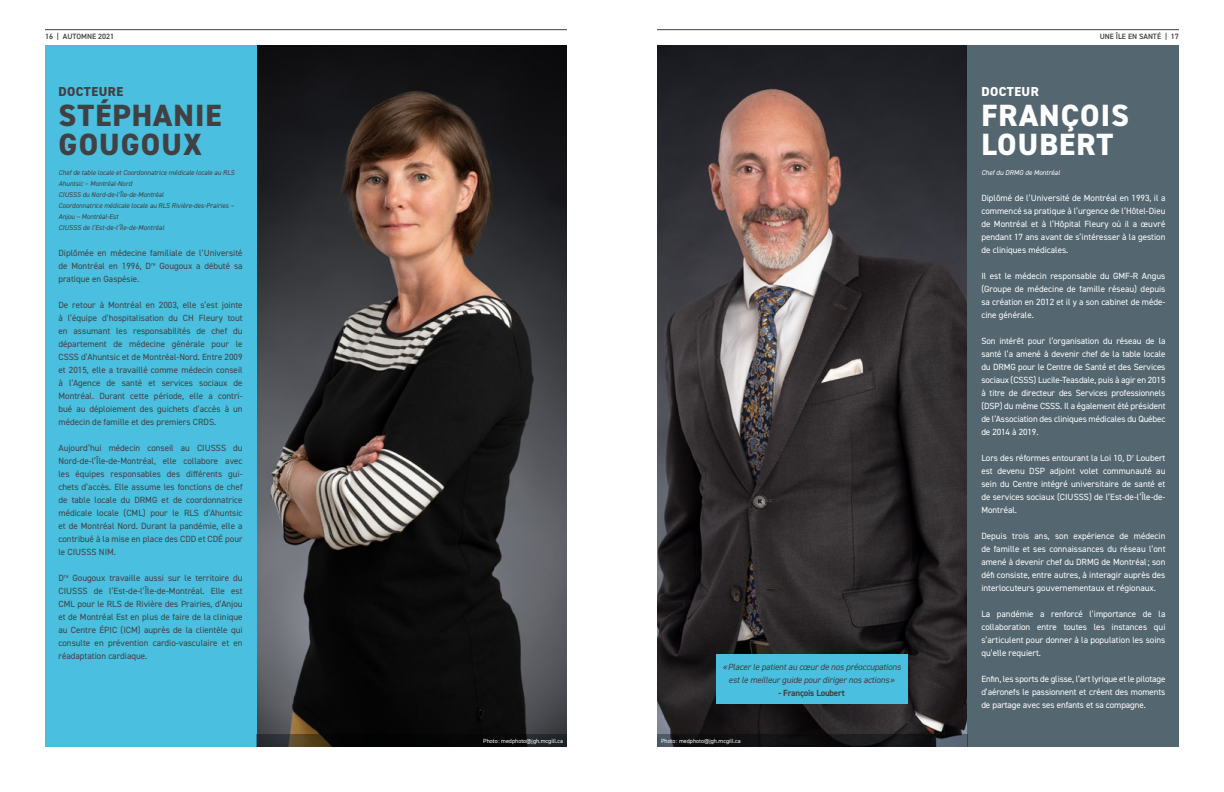
<style>
.page{position:relative;width:1224px;height:792px;background:#fff}
.page>*{position:absolute;margin:0;border:0;box-sizing:border-box;transform-origin:0 0}
.t1{font:800 30.8px/29.3px "DIN2014";letter-spacing:.035em;color:#414042}
.t2{font:800 30.8px/29.3px "DIN2014";letter-spacing:.035em;color:#fff}
.t3{font:800 13px "DIN2014";letter-spacing:.035em;color:#414042}
.t4{font:800 13px "DIN2014";letter-spacing:.035em;color:#fff}
.t5{font:9px/13px "DIN2014";color:#fff;text-align:justify}
.t6{font:9px/13px "DIN2014";color:#414042;text-align:justify}
.t7{font:italic 9px/13px "DIN2014";letter-spacing:-.02em;color:#414042;text-align:center}
.t8{font:700 9px "DIN2014";letter-spacing:-.02em;color:#414042}
.t9{font:600 7.7px "DIN2014";color:#414042}
.t10{font:italic 7px/11px "DIN2014";letter-spacing:-.01em;color:#414042}
.t11{font:italic 7px "DIN2014";color:#fff}
.t12{font:6px "DIN2014";color:#fff}
</style>
<div class="page">
<hr style="left:45px;top:29px;width:522px;height:1px;background:#414042">
<hr style="left:657px;top:29px;width:522px;height:1px;background:#414042">
<img style="left:256px;top:45px;width:311px;height:689px">
<div style="left:45px;top:45px;width:211px;height:702px;background:#4abfdf"></div>
<svg style="left:256px;top:734px;width:311px;height:13px;fill:#060707"></svg>
<img style="left:657px;top:45px;width:311px;height:689px">
<div style="left:968px;top:45px;width:211px;height:702px;background:#546670"></div>
<div style="left:716px;top:655px;width:191px;height:49px;background:#4abfdf"></div>
<svg style="left:657px;top:734px;width:311px;height:13px;fill:#121113"></svg>
<p class="t9" style="left:45px;top:31px;width:71px">16 | AUTOMNE 2021</p>
<p class="t9" style="left:1100px;top:31px;width:81px">UNE ÎLE EN SANTÉ | 17</p>
<h2 class="t3" style="left:59px;top:83px;width:66px">DOCTEURE</h2>
<h1 class="t1" style="left:59px;top:100px;width:164px">STÉPHANIE<br>GOUGOUX</h1>
<p class="t10" style="left:58px;top:167px;width:178px">Chef de table locale et Coordonnatrice médicale locale au RLS Ahuntsic – Montréal-Nord<br>CIUSSS du Nord-de-l’Île-de-Montréal<br>Coordonnatrice médicale locale au RLS Rivière-des-Prairies – Anjou – Montréal-Est<br>CIUSSS de l’Est-de-l’Île-de-Montréal</p>
<p class="t6" style="left:58px;top:246px;width:186px">Diplômée en médecine familiale de l’Université de Montréal en 1996, D<sup>re</sup> Gougoux a débuté sa pratique en Gaspésie.</p>
<p class="t6" style="left:59px;top:298px;width:186px">De retour à Montréal en 2003, elle s’est jointe à l’équipe d’hospitalisation du CH Fleury tout en assumant les responsabilités de chef du département de médecine générale pour le CSSS d’Ahuntsic et de Montréal-Nord. Entre 2009 et 2015, elle a travaillé comme médecin conseil à l’Agence de santé et services sociaux de Montréal. Durant cette période, elle a contri&shy;bué au déploiement des guichets d’accès à un médecin de famille et des premiers CRDS.</p>
<p class="t6" style="left:59px;top:441px;width:186px">Aujourd’hui médecin conseil au CIUSSS du Nord-de-l’Île-de-Montréal, elle collabore avec les équipes responsables des différents gui&shy;chets d’accès. Elle assume les fonctions de chef de table locale du DRMG et de coordonnatrice médicale locale (CML) pour le RLS d’Ahuntsic et de Montréal Nord. Durant la pandémie, elle a contribué à la mise en place des CDD et CDÉ pour le CIUSSS NIM.</p>
<p class="t6" style="left:59px;top:571px;width:186px">D<sup>re</sup> Gougoux travaille aussi sur le territoire du CIUSSS de l’Est-de-l’Île-de-Montréal. Elle est CML pour le RLS de Rivière des Prairies, d’Anjou et de Montréal Est en plus de faire de la clinique au Centre ÉPIC (ICM) auprès de la clientèle qui consulte en prévention cardio-vasculaire et en réadaptation cardiaque.</p>
<p class="t12" style="left:483px;top:737px;width:81px">Photo : medphoto@jgh.mcgill.ca</p>
<p class="t7" style="left:722px;top:660px;width:180px">«Placer le patient au cœur de nos préoccupations est le meilleur guide pour diriger nos actions»</p>
<p class="t8" style="left:779px;top:687px;width:68px">- François Loubert</p>
<p class="t12" style="left:661px;top:737px;width:81px">Photo : medphoto@jgh.mcgill.ca</p>
<h2 class="t4" style="left:981px;top:83px;width:59px">DOCTEUR</h2>
<h1 class="t2" style="left:982px;top:100px;width:149px">FRANÇOIS<br>LOUBERT</h1>
<p class="t11" style="left:981px;top:168px;width:80px">Chef du DRMG de Montréal</p>
<p class="t5" style="left:981px;top:191px;width:186px">Diplômé de l’Université de Montréal en 1993, il a commencé sa pratique à l’urgence de l’Hôtel-Dieu de Montréal et à l’Hôpital Fleury où il a œuvré pendant 17 ans avant de s’intéresser à la gestion de cliniques médicales.</p>
<p class="t5" style="left:981px;top:269px;width:186px">Il est le médecin responsable du GMF-R Angus (Groupe de médecine de famille réseau) depuis sa création en 2012 et il y a son cabinet de méde&shy;cine générale.</p>
<p class="t5" style="left:981px;top:334px;width:186px">Son intérêt pour l’organisation du réseau de la santé l’a amené à devenir chef de la table locale du DRMG pour le Centre de Santé et des Services sociaux (CSSS) Lucile-Teasdale, puis à agir en 2015 à titre de directeur des Services professionnels (DSP) du même CSSS. Il a également été président de l’Association des cliniques médicales du Québec de 2014 à 2019.</p>
<p class="t5" style="left:981px;top:451px;width:186px">Lors des réformes entourant la Loi 10, D<sup>r</sup> Loubert est devenu DSP adjoint volet communauté au sein du Centre intégré universitaire de santé et de services sociaux (CIUSSS) de l’Est-de-l’Île-de-Montréal.</p>
<p class="t5" style="left:981px;top:529px;width:186px">Depuis trois ans, son expérience de médecin de famille et ses connaissances du réseau l’ont amené à devenir chef du DRMG de Montréal; son défi consiste, entre autres, à interagir auprès des interlocuteurs gouvernementaux et régionaux.</p>
<p class="t5" style="left:981px;top:607px;width:186px">La pandémie a renforcé l’importance de la collaboration entre toutes les instances qui s’articulent pour donner à la population les soins qu’elle requiert.</p>
<p class="t5" style="left:981px;top:672px;width:186px">Enfin, les sports de glisse, l’art lyrique et le pilotage d’aéronefs le passionnent et créent des moments de partage avec ses enfants et sa compagne.</p>
</div>
